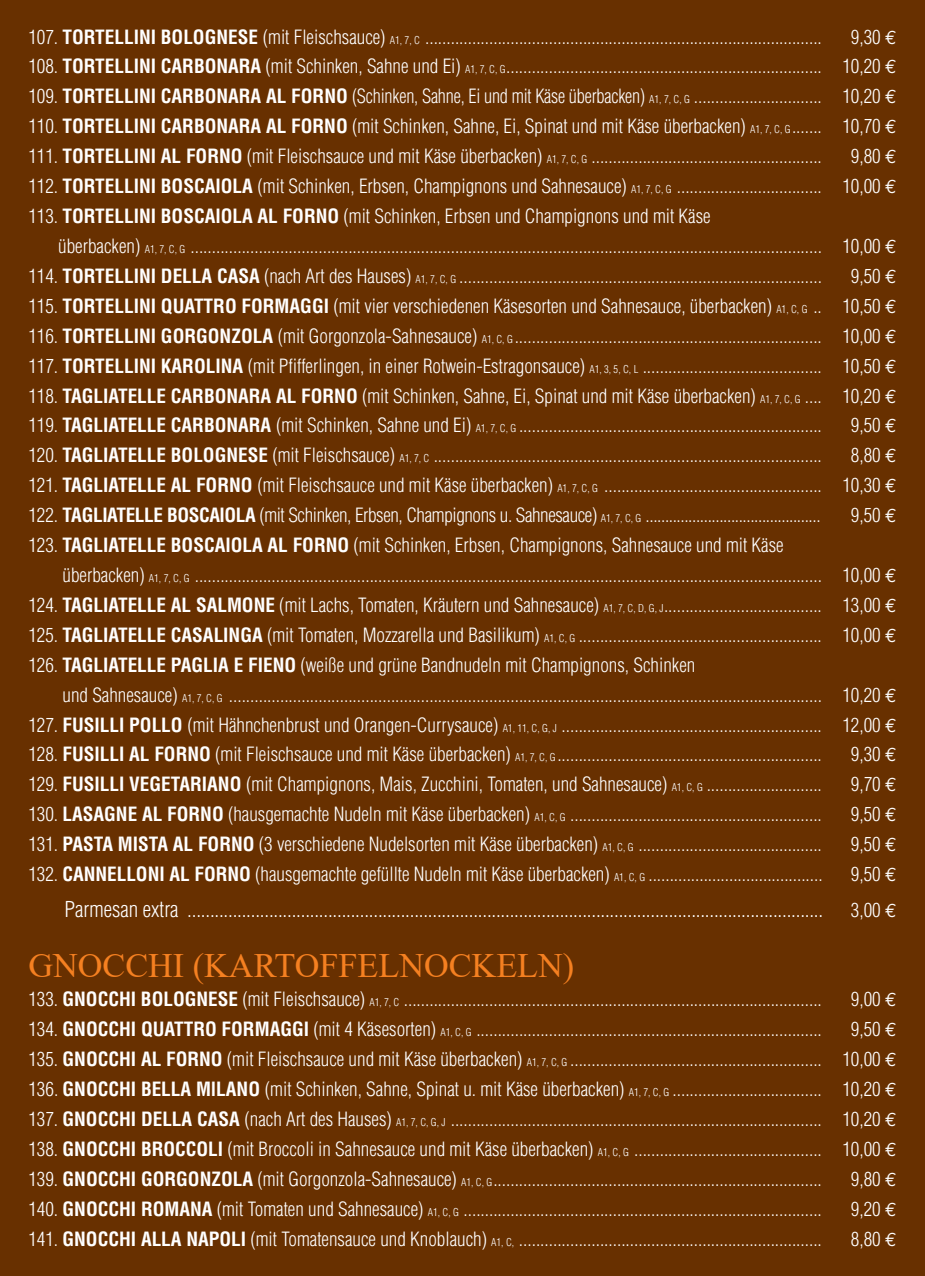
<style>
.page{position:relative;width:925px;height:1276px;background:#fff}
.page>*{position:absolute;margin:0;border:0;box-sizing:border-box;transform-origin:0 0}
.t1{font:34.2px "Times New Roman";color:#f58021}
.t2{font:300 condensed 21.4px "Helvetica";color:#fff}
.t3{font:300 condensed 19.2px/30px "Helvetica";color:#fff;text-align:justify}
.s1{font-weight:700}
.s2{font-size:10.6px}
.s3{font-family:"Euro Mono";font-weight:400;font-stretch:normal}
</style>
<div class="page">
<div style="left:0;top:0;width:924px;height:1276px;background:#683000"></div>
<p class="t3" style="left:28px;top:21px;width:794px">107. <span class="s1">TORTELLINI BOLOGNESE</span> (mit Fleischsauce) <span class="s2">A1, 7, C</span> .............................................................................................</p>
<p class="t3" style="left:28px;top:21px;width:869px;text-indent:822px">9,30 <span class="s3">€ </span>108. <span class="s1">TORTELLINI CARBONARA</span> (mit Schinken, Sahne und Ei) <span class="s2">A1, 7, C, G</span>.......................................................................... 10,20 <span class="s3">€ </span>109. <span class="s1">TORTELLINI CARBONARA AL FORNO</span> (Schinken, Sahne, Ei und mit Käse überbacken) <span class="s2">A1, 7, C, G</span> .............................. 10,20 <span class="s3">€ </span>110. <span class="s1">TORTELLINI CARBONARA AL FORNO</span> (mit Schinken, Sahne, Ei, Spinat und mit Käse überbacken) <span class="s2">A1, 7, C, G</span>....... 10,70 <span class="s3">€ </span>111. <span class="s1">TORTELLINI AL FORNO</span> (mit Fleischsauce und mit Käse überbacken) <span class="s2">A1, 7, C, G</span> ......................................................</p>
<p class="t3" style="left:28px;top:141px;width:869px;text-indent:822px">9,80 <span class="s3">€ </span>112. <span class="s1">TORTELLINI BOSCAIOLA</span> (mit Schinken, Erbsen, Champignons und Sahnesauce) <span class="s2">A1, 7, C, G</span> .................................. 10,00 <span class="s3">€ </span>113. <span class="s1">TORTELLINI BOSCAIOLA AL FORNO</span> (mit Schinken, Erbsen und Champignons und mit Käse</p>
<p class="t3" style="left:28px;top:231px;width:869px;text-indent:30px">überbacken) <span class="s2">A1, 7, C, G</span> .................................................................................................................................................... 10,00 <span class="s3">€<br></span>114. <span class="s1">TORTELLINI DELLA CASA</span> (nach Art des Hauses) <span class="s2">A1, 7, C, G</span> .....................................................................................</p>
<p class="t3" style="left:28px;top:261px;width:869px;text-indent:822px">9,50 <span class="s3">€ </span>115. <span class="s1">TORTELLINI QUATTRO FORMAGGI</span> (mit vier verschiedenen Käsesorten und Sahnesauce, überbacken) <span class="s2">A1, C, G</span> .. 10,50 <span class="s3">€ </span>116. <span class="s1">TORTELLINI GORGONZOLA</span> (mit Gorgonzola-Sahnesauce) <span class="s2">A1, C, G</span> ........................................................................ 10,00 <span class="s3">€ </span>117. <span class="s1">TORTELLINI KAROLINA</span> (mit Pfifferlingen, in einer Rotwein-Estragonsauce) <span class="s2">A1, 3, 5, C, L</span> .......................................... 10,50 <span class="s3">€ </span>118. <span class="s1">TAGLIATELLE CARBONARA AL FORNO</span> (mit Schinken, Sahne, Ei, Spinat und mit Käse überbacken) <span class="s2">A1, 7, C, G</span> .... 10,20 <span class="s3">€ </span>119. <span class="s1">TAGLIATELLE CARBONARA</span> (mit Schinken, Sahne und Ei) <span class="s2">A1, 7, C, G</span> .......................................................................</p>
<p class="t3" style="left:850px;top:410px;width:47px">9,50 <span class="s3">€</span></p>
<p class="t3" style="left:28px;top:440px;width:794px">120. <span class="s1">TAGLIATELLE BOLOGNESE</span> (mit Fleischsauce) <span class="s2">A1, 7, C</span> ...........................................................................................</p>
<p class="t3" style="left:28px;top:440px;width:869px;text-indent:822px">8,80 <span class="s3">€ </span>121. <span class="s1">TAGLIATELLE AL FORNO</span> (mit Fleischsauce und mit Käse überbacken) <span class="s2">A1, 7, C, G</span> ................................................... 10,30 <span class="s3">€ </span>122. <span class="s1">TAGLIATELLE BOSCAIOLA</span> (mit Schinken, Erbsen, Champignons u. Sahnesauce) <span class="s2">A1, 7, C, G</span> .............................................</p>
<p class="t3" style="left:850px;top:500px;width:47px">9,50 <span class="s3">€</span></p>
<p class="t3" style="left:28px;top:530px;width:756px">123. <span class="s1">TAGLIATELLE BOSCAIOLA AL FORNO</span> (mit Schinken, Erbsen, Champignons, Sahnesauce und mit Käse</p>
<p class="t3" style="left:62px;top:560px;width:835px">überbacken) <span class="s2">A1, 7, C, G</span> ................................................................................................................................................... 10,00 <span class="s3">€</span></p>
<p class="t3" style="left:28px;top:590px;width:869px">124. <span class="s1">TAGLIATELLE AL SALMONE</span> (mit Lachs, Tomaten, Kräutern und Sahnesauce) <span class="s2">A1, 7, C, D, G, J</span>..................................... 13,00 <span class="s3">€</span></p>
<p class="t3" style="left:28px;top:620px;width:869px">125. <span class="s1">TAGLIATELLE CASALINGA</span> (mit Tomaten, Mozzarella und Basilikum) <span class="s2">A1, C, G</span> ......................................................... 10,00 <span class="s3">€</span></p>
<p class="t3" style="left:28px;top:649px;width:668px">126. <span class="s1">TAGLIATELLE PAGLIA E FIENO</span> (weiße und grüne Bandnudeln mit Champignons, Schinken</p>
<p class="t3" style="left:62px;top:679px;width:835px">und Sahnesauce) <span class="s2">A1, 7, C, G</span> ........................................................................................................................................... 10,20 <span class="s3">€</span></p>
<p class="t3" style="left:28px;top:709px;width:869px">127. <span class="s1">FUSILLI POLLO</span> (mit Hähnchenbrust und Orangen-Currysauce) <span class="s2">A1, 11, C, G, J</span> ............................................................. 12,00 <span class="s3">€</span></p>
<p class="t3" style="left:28px;top:739px;width:794px">128. <span class="s1">FUSILLI AL FORNO</span> (mit Fleischsauce und mit Käse überbacken) <span class="s2">A1, 7, C, G</span> ..............................................................</p>
<p class="t3" style="left:850px;top:739px;width:47px">9,30 <span class="s3">€</span></p>
<p class="t3" style="left:28px;top:769px;width:794px">129. <span class="s1">FUSILLI VEGETARIANO</span> (mit Champignons, Mais, Zucchini, Tomaten, und Sahnesauce) <span class="s2">A1, C, G</span> ...........................</p>
<p class="t3" style="left:850px;top:769px;width:47px">9,70 <span class="s3">€</span></p>
<p class="t3" style="left:28px;top:799px;width:794px">130. <span class="s1">LASAGNE AL FORNO</span> (hausgemachte Nudeln mit Käse überbacken) <span class="s2">A1, C, G</span> ...........................................................</p>
<p class="t3" style="left:850px;top:799px;width:47px">9,50 <span class="s3">€</span></p>
<p class="t3" style="left:28px;top:829px;width:794px">131. <span class="s1">PASTA MISTA AL FORNO</span> (3 verschiedene Nudelsorten mit Käse überbacken) <span class="s2">A1, C, G</span> ...........................................</p>
<p class="t3" style="left:850px;top:829px;width:47px">9,50 <span class="s3">€</span></p>
<p class="t3" style="left:28px;top:859px;width:795px">132. <span class="s1">CANNELLONI AL FORNO</span> (hausgemachte gefüllte Nudeln mit Käse überbacken) <span class="s2">A1, C, G</span> .........................................</p>
<p class="t3" style="left:850px;top:859px;width:47px">9,50 <span class="s3">€</span></p>
<p class="t2" style="left:64px;top:896px;width:760px">Parmesan extra ............................................................................................................................................</p>
<p class="t3" style="left:850px;top:894px;width:47px">3,00 <span class="s3">0</span></p>
<h1 class="t1" style="left:28px;top:941px;width:547px">GNOCCHI (KARTOFFELNOCKELN)</h1>
<p class="t3" style="left:28px;top:984px;width:794px">133. <span class="s1">GNOCCHI BOLOGNESE</span> (mit Fleischsauce) <span class="s2">A1, 7, C</span> ..................................................................................................</p>
<p class="t3" style="left:850px;top:984px;width:47px">9,00 <span class="s3">€</span></p>
<p class="t3" style="left:28px;top:1014px;width:794px">134. <span class="s1">GNOCCHI QUATTRO FORMAGGI</span> (mit 4 Käsesorten) <span class="s2">A1, C, G</span> .................................................................................</p>
<p class="t3" style="left:28px;top:1014px;width:869px;text-indent:822px">9,50 <span class="s3">€ </span>135. <span class="s1">GNOCCHI AL FORNO</span> (mit Fleischsauce und mit Käse überbacken) <span class="s2">A1, 7, C, G</span> ........................................................... 10,00 <span class="s3">€ </span>136. <span class="s1">GNOCCHI BELLA MlLANO</span> (mit Schinken, Sahne, Spinat u. mit Käse überbacken) <span class="s2">A1, 7, C, G</span> ................................... 10,20 <span class="s3">€ </span>137. <span class="s1">GNOCCHI DELLA CASA</span> (nach Art des Hauses) <span class="s2">A1, 7, C, G, J</span> ....................................................................................... 10,20 <span class="s3">€ </span>138. <span class="s1">GNOCCHI BROCCOLI</span> (mit Broccoli in Sahnesauce und mit Käse überbacken) <span class="s2">A1, C, G</span> ............................................ 10,00 <span class="s3">€ </span>139. <span class="s1">GNOCCHI GORGONZOLA</span> (mit Gorgonzola-Sahnesauce) <span class="s2">A1, C, G</span>.............................................................................</p>
<p class="t3" style="left:850px;top:1163px;width:47px">9,80 <span class="s3">€</span></p>
<p class="t3" style="left:28px;top:1193px;width:794px">140. <span class="s1">GNOCCHI ROMANA</span> (mit Tomaten und Sahnesauce) <span class="s2">A1, C, G</span> ....................................................................................</p>
<p class="t3" style="left:850px;top:1193px;width:47px">9,20 <span class="s3">€</span></p>
<p class="t3" style="left:28px;top:1223px;width:794px">141. <span class="s1">GNOCCHI ALLA NAPOLI</span> (mit Tomatensauce und Knoblauch) <span class="s2">A1, C,</span> .......................................................................</p>
<p class="t3" style="left:850px;top:1223px;width:47px">8,80 <span class="s3">€</span></p>
</div>
